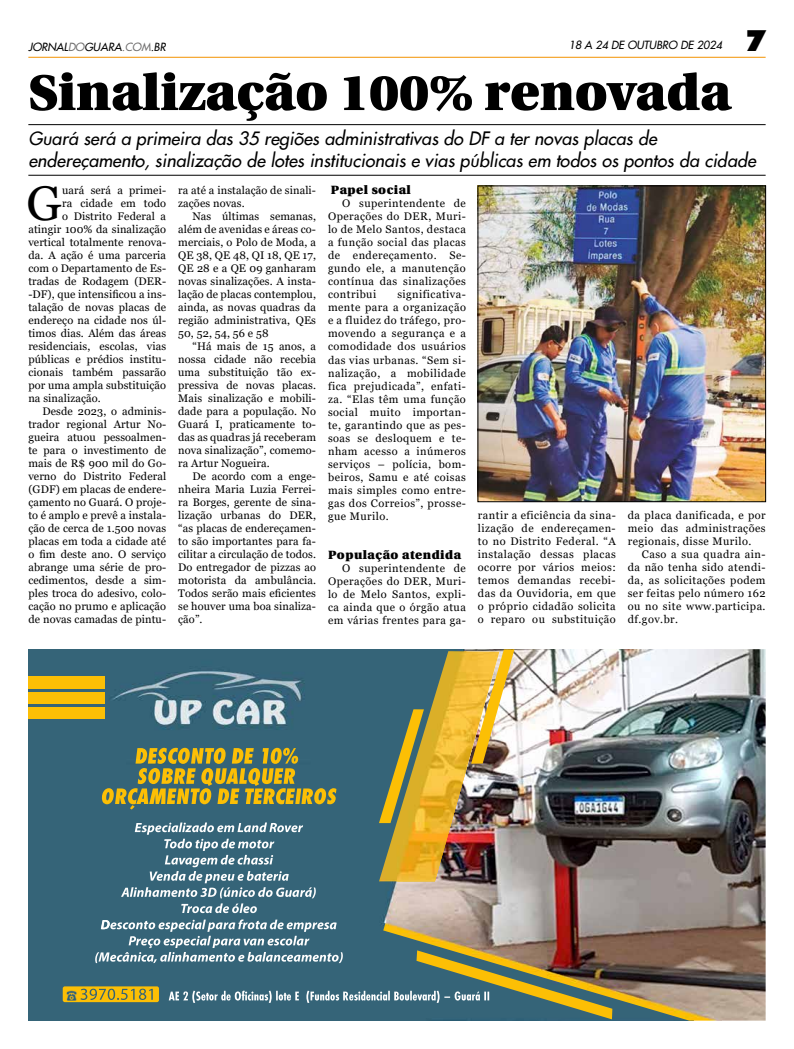
<style>
.page{position:relative;width:794px;height:1049px;background:#fff}
.page>*{position:absolute;margin:0;border:0;box-sizing:border-box;transform-origin:0 0}
.t1{font:900 50px "Utopia";color:#000}
.t2{font:48.5px "Georgia";color:#000}
.t3{font:900 29.6px "Futura BT";color:#000}
.t4{font:italic 18px/22px "Futura 2";color:#000}
.t5{font:900 12px "Utopia";letter-spacing:.04em;color:#000}
.t6{font:11px/13px "Georgia";letter-spacing:.01em;color:#000;text-align:justify}
.t7{font:italic 11px "Futura 2";color:#000}
.s1{color:#706f6f}
</style>
<div class="page">
<hr style="left:28px;top:57px;width:737px;height:1px;background:#f39200">
<img style="left:28px;top:649px;width:355px;height:371px">
<img style="left:384px;top:649px;width:381px;height:371px">
<img style="left:29px;top:677px;width:75px;height:11px">
<img style="left:29px;top:692px;width:75px;height:11px">
<img style="left:29px;top:707px;width:75px;height:11px">
<img style="left:379px;top:651px;width:17px;height:230px">
<img style="left:396px;top:651px;width:103px;height:230px">
<img style="left:379px;top:709px;width:45px;height:114px">
<img style="left:416px;top:950px;width:196px;height:69px">
<img style="left:471px;top:649px;width:43px;height:115px">
<img style="left:63px;top:986px;width:96px;height:16px">
<hr style="left:28px;top:124px;width:737px;height:1px;background:#000">
<hr style="left:28px;top:175px;width:737px;height:1px;background:#000">
<img style="left:479px;top:187px;width:285px;height:313px">
<div style="left:477px;top:185px;width:289px;height:317px;border:1px solid #000"></div>
<p class="t7" style="left:28px;top:39px;width:139px">JORNAL<span class="s1">DO</span>GUARA<span class="s1">.COM</span>.BR</p>
<p class="t7" style="left:568px;top:37px;width:155px">18 A 24 DE OUTUBRO DE 2024</p>
<h3 class="t3" style="left:745px;top:22px;width:22px">7</h3>
<h1 class="t1" style="left:28px;top:64px;width:704px">Sinalização 100% renovada</h1>
<h3 class="t4" style="left:28px;top:127px;width:729px">Guará será a primeira das 35 regiões administrativas do DF a ter novas placas de endereçamento, sinalização de lotes institucionais e vias públicas em todos os pontos da cidade</h3>
<h2 class="t2" style="left:26px;top:174px;width:37px">G</h2>
<p class="t6" style="left:62px;top:184px;width:105px">uará será a primei-</p>
<p class="t5" style="left:331px;top:183px;width:82px">Papel social</p>
<p class="t6" style="left:328px;top:197px;width:139px;text-indent:14px">O superintendente de Operações do DER, Muri&shy;lo de Melo Santos, destaca a função social das placas de endereçamento. Se&shy;gundo ele, a manutenção contínua das sinalizações contribui</p>
<p class="t6" style="left:178px;top:184px;width:139px">ra até a instalação de sinali&shy;zações novas.</p>
<p class="t6" style="left:178px;top:210px;width:139px;text-indent:14px">Nas últimas semanas, além de avenidas e áreas co&shy;merciais, o Polo de Moda, a QE 38, QE 48, QI 18, QE 17, QE 28 e a QE 09 ganharam novas sinalizações. A insta&shy;lação de placas contemplou, ainda, as novas quadras da região administrativa, QEs 50, 52, 54, 56 e 58</p>
<p class="t6" style="left:178px;top:340px;width:139px;text-indent:14px">“Há mais de 15 anos, a nossa cidade não recebia uma substituição tão ex&shy;pressiva de novas placas.<br>Mais sinalização e mobili&shy;dade para a população. No Guará I, praticamente to&shy;das as quadras já receberam nova sinalização”, comemo&shy;ra Artur Nogueira.</p>
<p class="t6" style="left:178px;top:470px;width:139px;text-indent:14px">De acordo com a enge&shy;nheira Maria Luzia Ferrei&shy;ra Borges, gerente de sina&shy;lização urbanas do DER, “as placas de endereçamen&shy;to são importantes para fa&shy;cilitar a circulação de todos.<br>Do entregador de pizzas ao motorista da ambulância.<br>Todos serão mais eficientes se houver uma boa sinaliza&shy;ção”.</p>
<p class="t6" style="left:62px;top:197px;width:105px">ra cidade em todo</p>
<p class="t6" style="left:62px;top:210px;width:105px">o Distrito Federal a</p>
<p class="t6" style="left:28px;top:223px;width:139px">atingir 100% da sinalização</p>
<p class="t6" style="left:28px;top:236px;width:139px">vertical totalmente renova-</p>
<p class="t6" style="left:28px;top:249px;width:139px">da. A ação é uma parceria</p>
<p class="t6" style="left:28px;top:262px;width:139px">com o Departamento de Es-</p>
<p class="t6" style="left:28px;top:275px;width:139px">tradas de Rodagem (DER-</p>
<p class="t6" style="left:28px;top:288px;width:139px">-DF), que intensificou a ins-</p>
<p class="t6" style="left:28px;top:301px;width:139px">talação de novas placas de</p>
<p class="t6" style="left:28px;top:314px;width:139px">endereço na cidade nos úl-</p>
<p class="t6" style="left:28px;top:327px;width:139px">timos dias. Além das áreas</p>
<p class="t6" style="left:28px;top:340px;width:139px">residenciais, escolas, vias</p>
<p class="t6" style="left:28px;top:353px;width:139px">públicas e prédios institu-</p>
<p class="t6" style="left:28px;top:366px;width:139px">cionais também passarão</p>
<p class="t6" style="left:28px;top:379px;width:139px">por uma ampla substituição</p>
<p class="t6" style="left:28px;top:392px;width:74px">na sinalização.</p>
<p class="t6" style="left:43px;top:405px;width:125px">Desde 2023, o adminis-</p>
<p class="t6" style="left:28px;top:418px;width:139px">trador regional Artur No-</p>
<p class="t6" style="left:28px;top:431px;width:139px">gueira atuou pessoalmen-</p>
<p class="t6" style="left:28px;top:444px;width:139px">te para o investimento de</p>
<p class="t6" style="left:28px;top:457px;width:139px">mais de R$ 900 mil do Go-</p>
<p class="t6" style="left:28px;top:470px;width:139px">verno do Distrito Federal</p>
<p class="t6" style="left:28px;top:483px;width:139px">(GDF) em placas de endere-</p>
<p class="t6" style="left:28px;top:496px;width:139px">çamento no Guará. O proje-</p>
<p class="t6" style="left:28px;top:509px;width:139px">to é amplo e prevê a instala-</p>
<p class="t6" style="left:28px;top:522px;width:139px">ção de cerca de 1.500 novas</p>
<p class="t6" style="left:28px;top:535px;width:139px">placas em toda a cidade até</p>
<p class="t6" style="left:28px;top:548px;width:139px">o fim deste ano. O serviço</p>
<p class="t6" style="left:28px;top:561px;width:139px">abrange uma série de pro-</p>
<p class="t6" style="left:28px;top:574px;width:139px">cedimentos, desde a sim-</p>
<p class="t6" style="left:28px;top:587px;width:139px">ples troca do adesivo, colo-</p>
<p class="t6" style="left:28px;top:600px;width:139px">cação no prumo e aplicação</p>
<p class="t6" style="left:28px;top:613px;width:139px">de novas camadas de pintu-</p>
<p class="t6" style="left:328px;top:288px;width:139px;text-indent:69px">significativa&shy;mente para a organização e a fluidez do tráfego, pro&shy;movendo a segurança e a comodidade dos usuários das vias urbanas. “Sem si&shy;nalização, a mobilidade fica prejudicada”, enfati&shy;za. “Elas têm uma função social muito importan&shy;te, garantindo que as pes&shy;soas se desloquem e te&shy;nham acesso a inúmeros serviços – polícia, bom&shy;beiros, Samu e até coisas mais simples como entre&shy;gas dos Correios”, prosse&shy;gue Murilo.</p>
<p class="t5" style="left:328px;top:547px;width:135px">População atendida</p>
<p class="t6" style="left:328px;top:561px;width:139px;text-indent:14px">O superintendente de Operações do DER, Muri&shy;lo de Melo Santos, expli&shy;ca ainda que o órgão atua em várias frentes para ga-</p>
<p class="t6" style="left:478px;top:509px;width:139px">rantir a eficiência da sina&shy;lização de endereçamen&shy;to no Distrito Federal. “A instalação dessas placas ocorre por vários meios: temos demandas recebi&shy;das da Ouvidoria, em que o próprio cidadão solicita o reparo ou substituição</p>
<p class="t6" style="left:628px;top:509px;width:139px">da placa danificada, e por meio das administrações regionais, disse Murilo.</p>
<p class="t6" style="left:628px;top:548px;width:139px;text-indent:14px">Caso a sua quadra ain&shy;da não tenha sido atendi&shy;da, as solicitações podem ser feitas pelo número 162 ou no site www.participa. df.gov.br.</p>
</div>
